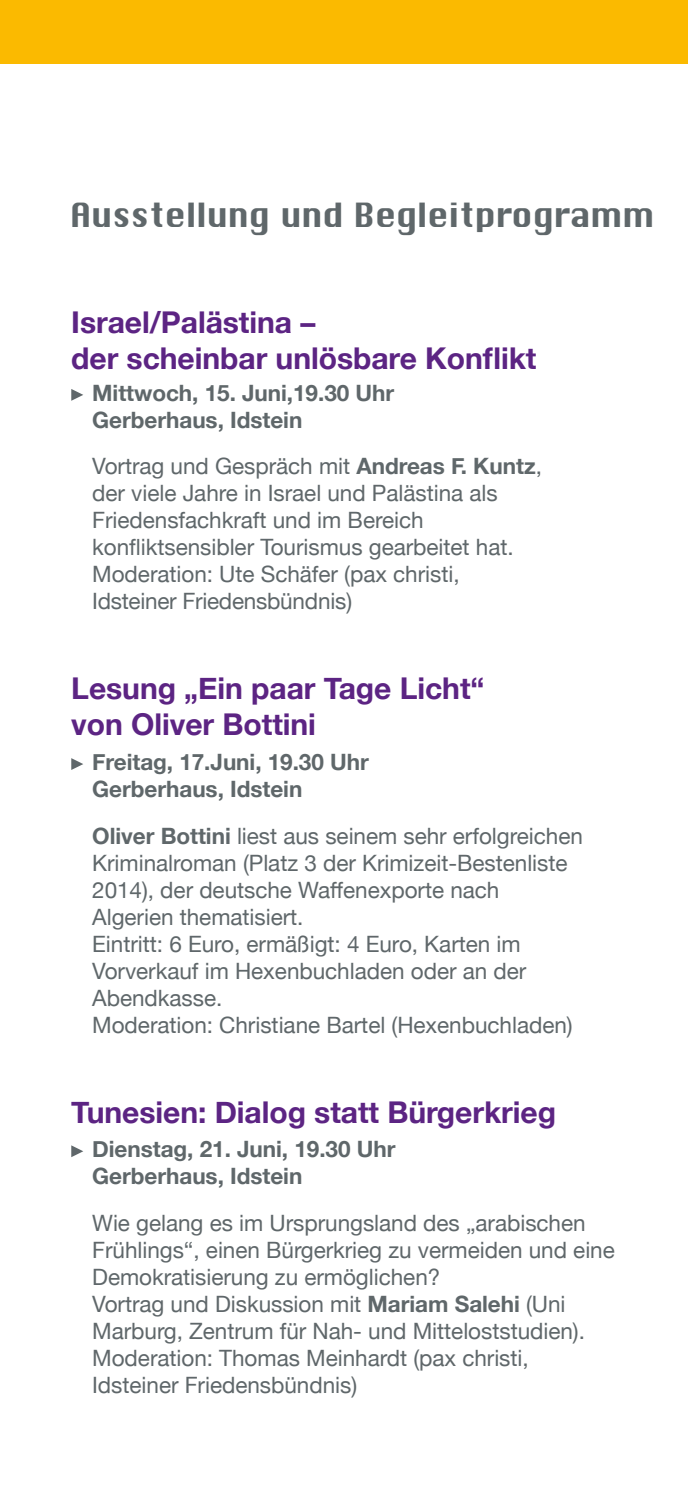
<style>
.page{position:relative;width:688px;height:1489px;background:#fff}
.page>*{position:absolute;margin:0;border:0;box-sizing:border-box;transform-origin:0 0}
.t1{font:32.5px "Chicago";letter-spacing:-.015em;color:#5f676a}
.info_qr_code{font:700 30px/36px "Helvetica Neue";color:#5c2483}
.Absatzformat_1{font:700 30px/36px "Helvetica Neue";color:#5c2483}
.Absatzformat_1-2{font:22.5px/27px "Helvetica Neue";color:#5f676a}
.Absatzformat_1-3{font:700 22.5px/27px "Helvetica Neue";color:#5f676a}
.s1{font-weight:700}
</style>
<div class="page">
<div style="left:0;top:0;width:687px;height:64px;background:#fbba00"></div>
<svg style="left:71px;top:389px;width:12px;height:12px"></svg>
<svg style="left:71px;top:758px;width:12px;height:12px"></svg>
<svg style="left:71px;top:1145px;width:12px;height:12px"></svg>
<h1 class="t1" style="left:70px;top:194px;width:586px">Ausstellung und Begleitprogramm</h1>
<p class="Absatzformat_1" style="left:71px;top:305px;width:466px">Israel/Palästina –<br>der scheinbar unlösbare Konflikt</p>
<p class="Absatzformat_1-3" style="left:92px;top:380px;width:303px">Mittwoch, 15. Juni,19.30 Uhr</p>
<p class="Absatzformat_1-3" style="left:92px;top:407px;width:211px">Gerberhaus, Idstein</p>
<p class="Absatzformat_1-2" style="left:92px;top:454px;width:451px">Vortrag und Gespräch mit <span class="s1">Andreas F. Kuntz</span>, der viele Jahre in Israel und Palästina als Friedensfachkraft und im Bereich konfliktsensibler Tourismus gearbeitet hat.</p>
<p class="Absatzformat_1-2" style="left:92px;top:562px;width:369px">Moderation: Ute Schäfer (pax christi,<br>Idsteiner Friedensbündnis)</p>
<p class="info_qr_code" style="left:71px;top:671px;width:414px">Lesung „Ein paar Tage Licht“ von Oliver Bottini</p>
<p class="Absatzformat_1-3" style="left:92px;top:749px;width:278px">Freitag, 17.Juni, 19.30 Uhr</p>
<p class="Absatzformat_1-3" style="left:92px;top:776px;width:211px">Gerberhaus, Idstein</p>
<p class="Absatzformat_1-2" style="left:92px;top:823px;width:492px"><span class="s1">Oliver Bottini</span> liest aus seinem sehr erfolgreichen Kriminalroman (Platz 3 der Krimizeit-Bestenliste 2014), der deutsche Waffenexporte nach Algerien thematisiert.</p>
<p class="Absatzformat_1-2" style="left:92px;top:931px;width:435px">Eintritt: 6 Euro, ermäßigt: 4 Euro, Karten im<br>Vorverkauf im Hexenbuchladen oder an der<br>Abendkasse.</p>
<p class="Absatzformat_1-2" style="left:92px;top:1012px;width:482px">Moderation: Christiane Bartel (Hexenbuchladen)</p>
<p class="info_qr_code" style="left:71px;top:1094px;width:486px">Tunesien: Dialog statt Bürgerkrieg</p>
<p class="Absatzformat_1-3" style="left:92px;top:1136px;width:305px">Dienstag, 21. Juni, 19.30 Uhr<br>Gerberhaus, Idstein</p>
<p class="Absatzformat_1-2" style="left:92px;top:1210px;width:524px">Wie gelang es im Ursprungsland des „arabischen Frühlings“, einen Bürgerkrieg zu vermeiden und eine Demokratisierung zu ermöglichen?<br>Vortrag und Diskussion mit <span class="s1">Mariam Salehi</span> (Uni Marburg, Zentrum für Nah- und Mitteloststudien).<br>Moderation: Thomas Meinhardt (pax christi, Idsteiner Friedensbündnis)</p>
</div>
